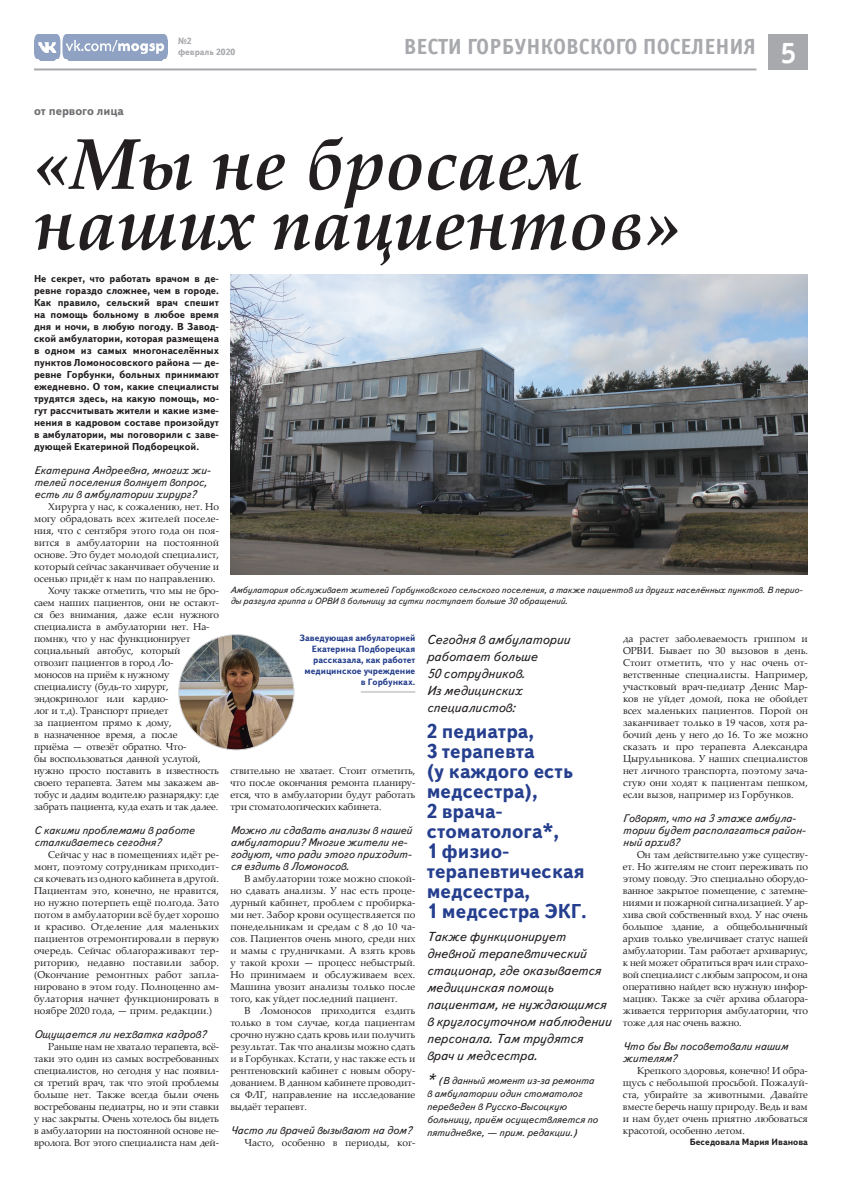
<style>
.page{position:relative;width:842px;height:1191px;background:#fff}
.page>*{position:absolute;margin:0;border:0;box-sizing:border-box;transform-origin:0 0}
.t1{font:italic 700 72px/60px "Palatino Linotype";color:#231f20}
.t2{font:700 30px "Officina Sans C";color:#fff}
.t3{font:700 22px "Officina Sans C";color:#a8a9ad}
.t4{font:700 20px/20px "Text Book C";color:#253f8e}
.t5{font:italic 13px/17px "Text Book C";color:#231f20}
.t6{font:700 12px "Text Book C";color:#6c6d70}
.t7{font:italic 11px/12px "Text Book C";color:#231f20}
.t8{font:10px/12px "Palatino Linotype";letter-spacing:-.02em;color:#231f20;text-align:justify}
.t9{font:700 10px/12px "Text Book C";color:#231f20;text-align:justify}
.t10{font:10px "Palatino Linotype";color:#231f20}
.t11{font:italic 10px/13px "Text Book C";color:#231f20}
.t12{font:italic 9px/11px "Text Book C";color:#231f20}
.t13{font:700 9px/11px "Text Book C";color:#253f8e;text-align:right}
.t14{font:700 9px "Text Book C";color:#231f20}
.t15{font:700 9px/11px "Text Book C";color:#a8a9ad}
.s1{font-size:14px}
</style>
<div class="page">
<img style="left:34px;top:34px;width:133px;height:27px">
<hr style="left:34px;top:68px;width:722px;height:2px;background:#a8a9ad">
<div style="left:769px;top:34px;width:39px;height:36px;background:#a8a9ad"></div>
<img style="left:230px;top:274px;width:578px;height:300px">
<img style="left:179px;top:634px;width:115px;height:116px;border-radius:58px">
<hr style="left:361px;top:691px;width:54px;height:2px;background:#d1d2d4">
<p class="t6" style="left:34px;top:104px;width:91px">от первого лица</p>
<p class="t15" style="left:178px;top:36px;width:59px">№2<br>февраль 2020</p>
<h3 class="t3" style="left:404px;top:34px;width:354px">ВЕСТИ ГОРБУНКОВСКОГО ПОСЕЛЕНИЯ</h3>
<h2 class="t2" style="left:780px;top:36px;width:18px">5</h2>
<h1 class="t1" style="left:34px;top:131px;width:647px">«Мы не бросаем наших пациентов»</h1>
<p class="t9" style="left:34px;top:272px;width:186px">Не секрет, что работать врачом в де&shy;ревне гораздо сложнее, чем в городе.<br>Как правило, сельский врач спешит на помощь больному в любое время дня и ночи, в любую погоду. В Завод&shy;ской амбулатории, которая размещена в одном из самых многонаселённых пунктов Ломоносовского района — де&shy;ревне Горбунки, больных принимают ежедневно. О том, какие специалисты трудятся здесь, на какую помощь, мо&shy;гут рассчитывать жители и какие изме&shy;нения в кадровом составе произойдут в амбулатории, мы поговорили с заве&shy;дующей Екатериной Подборецкой.</p>
<p class="t7" style="left:34px;top:464px;width:178px">Екатерина Андреевна, многих жи&shy;телей поселения волнует вопрос, есть ли в амбулатории хирург?</p>
<p class="t10" style="left:48px;top:499px;width:172px">Хирурга у нас, к сожалению, нет. Но</p>
<p class="t10" style="left:34px;top:511px;width:186px">могу обрадовать всех жителей поселе-</p>
<p class="t10" style="left:34px;top:523px;width:186px">ния, что с сентября этого года он поя-</p>
<p class="t10" style="left:34px;top:535px;width:186px">вится в амбулатории на постоянной</p>
<p class="t10" style="left:34px;top:547px;width:186px">основе. Это будет молодой специалист,</p>
<p class="t10" style="left:34px;top:559px;width:186px">который сейчас заканчивает обучение и</p>
<p class="t10" style="left:34px;top:571px;width:183px">осенью придёт к нам по направлению.</p>
<p class="t8" style="left:48px;top:584px;width:172px">Хочу также отметить, что мы не бро-</p>
<p class="t8" style="left:34px;top:596px;width:186px">саем наших пациентов, они не остают-</p>
<p class="t8" style="left:34px;top:608px;width:186px">ся без внимания, даже если нужного</p>
<p class="t8" style="left:34px;top:620px;width:177px">специалиста в амбулатории нет. На-</p>
<p class="t8" style="left:34px;top:632px;width:158px">помню, что у нас функционирует</p>
<p class="t8" style="left:34px;top:644px;width:148px">социальный автобус, который</p>
<p class="t8" style="left:34px;top:656px;width:141px">отвозит пациентов в город Ло-</p>
<p class="t8" style="left:34px;top:668px;width:137px">моносов на приём к нужному</p>
<p class="t8" style="left:34px;top:680px;width:136px">специалисту (будь-то хирург,</p>
<p class="t8" style="left:34px;top:692px;width:136px">эндокринолог или кардио-</p>
<p class="t8" style="left:34px;top:704px;width:136px">лог и т.д). Транспорт приедет</p>
<p class="t8" style="left:34px;top:716px;width:139px">за пациентом прямо к дому,</p>
<p class="t8" style="left:34px;top:728px;width:145px">в назначенное время, а после</p>
<p class="t8" style="left:34px;top:740px;width:154px">приёма — отвезёт обратно. Что-</p>
<p class="t8" style="left:34px;top:752px;width:168px">бы воспользоваться данной услугой,</p>
<p class="t8" style="left:34px;top:764px;width:186px">нужно просто поставить в известность</p>
<p class="t8" style="left:34px;top:776px;width:186px">своего терапевта. Затем мы закажем ав-</p>
<p class="t8" style="left:34px;top:788px;width:187px">тобус и дадим водителю разнарядку: где</p>
<p class="t8" style="left:34px;top:800px;width:186px">забрать пациента, куда ехать и так далее.</p>
<p class="t7" style="left:34px;top:824px;width:162px">С какими проблемами в работе сталкиваетесь сегодня?</p>
<p class="t8" style="left:34px;top:848px;width:186px;text-indent:14px">Сейчас у нас в помещениях идёт ре&shy;монт, поэтому сотрудникам приходит&shy;ся кочевать из одного кабинета в другой.<br>Пациентам это, конечно, не нравится, но нужно потерпеть ещё полгода. Зато потом в амбулатории всё будет хорошо и красиво. Отделение для маленьких пациентов отремонтировали в первую очередь. Сейчас облагораживают тер&shy;риторию, недавно поставили забор. (Окончание ремонтных работ запла&shy;нировано в этом году. Полноценно ам&shy;булатория начнет функционировать в ноябре 2020 года, — прим. редакции.)</p>
<p class="t7" style="left:34px;top:1028px;width:174px">Ощущается ли нехватка кадров?</p>
<p class="t8" style="left:34px;top:1040px;width:186px;text-indent:14px">Раньше нам не хватало терапевта, всё&shy;таки это один из самых востребованных специалистов, но сегодня у нас появил&shy;ся третий врач, так что этой проблемы больше нет. Также всегда были очень востребованы педиатры, но и эти ставки у нас закрыты. Очень хотелось бы видеть в амбулатории на постоянной основе не&shy;вролога. Вот этого специалиста нам дей-</p>
<p class="t12" style="left:230px;top:584px;width:574px">Амбулатория обслуживает жителей Горбунковского сельского поселения, а также пациентов из других населённых пунктов. В перио&shy;ды разгула гриппа и ОРВИ в больницу за сутки поступает больше 30 обращений.</p>
<p class="t13" style="left:300px;top:632px;width:117px">Заведующая амбулаторией<br>Екатерина Подборецкая рассказала, как работет медицинское учреждение в Горбунках.</p>
<p class="t8" style="left:623px;top:632px;width:186px">да растет заболеваемость гриппом и ОРВИ. Бывает по 30 вызовов в день.<br>Стоит отметить, что у нас очень от&shy;ветственные специалисты. Например, участковый врач-педиатр Денис Мар&shy;ков не уйдет домой, пока не обойдет всех маленьких пациентов. Порой он заканчивает только в 19 часов, хотя ра&shy;бочий день у него до 16. То же можно сказать и про терапевта Александра Цырульникова. У наших специалистов нет личного транспорта, поэтому зача&shy;стую они ходят к пациентам пешком, если вызов, например из Горбунков.</p>
<p class="t7" style="left:623px;top:812px;width:184px">Говорят, что на 3 этаже амбула&shy;тории будет располагаться район&shy;ный архив?</p>
<p class="t8" style="left:623px;top:848px;width:187px;text-indent:14px">Он там действительно уже существу&shy;ет. Но жителям не стоит переживать по этому поводу. Это специально оборудо&shy;ванное закрытое помещение, с затемне&shy;ниями и пожарной сигнализацией. У ар&shy;хива свой собственный вход. У нас очень большое здание, а общебольничный архив только увеличивает статус нашей амбулатории. Там работает архивариус, к ней может обратиться врач или страхо&shy;вой специалист с любым запросом, и она оперативно найдет всю нужную инфор&shy;мацию. Также за счёт архива облагора&shy;живается территория амбулатории, что тоже для нас очень важно.</p>
<p class="t7" style="left:623px;top:1040px;width:166px">Что бы Вы посоветовали нашим жителям?</p>
<p class="t8" style="left:623px;top:1064px;width:186px;text-indent:14px">Крепкого здоровья, конечно! И обра&shy;щусь с небольшой просьбой. Пожалуй&shy;ста, убирайте за животными. Давайте вместе беречь нашу природу. Ведь и вам и нам будет очень приятно любоваться красотой, особенно летом.</p>
<p class="t14" style="left:690px;top:1136px;width:120px">Беседовала Мария Иванова</p>
<h3 class="t5" style="left:427px;top:631px;width:145px">Сегодня в амбулатории работает больше<br>50 сотрудников.<br>Из медицинских специалистов:</h3>
<h3 class="t4" style="left:427px;top:721px;width:162px">2 педиатра,<br>3 терапевта<br>(у каждого есть медсестра),<br>2 врача&shy;стоматолога*,<br>1 физио&shy;терапевтическая медсестра,<br>1 медсестра ЭКГ.</h3>
<h3 class="t5" style="left:427px;top:928px;width:186px">Также функционирует дневной терапевтический стационар, где оказывается медицинская помощь пациентам, не нуждающимся в круглосуточном наблюдении персонала. Там трудятся врач и медсестра.</h3>
<p class="t11" style="left:427px;top:1074px;width:173px"><span class="s1">*</span> (В данный момент из-за ремонта в амбулатории один стоматолог переведен в Русско-Высоцкую больницу, приём осуществляется по пятидневке, — прим. редакции.)</p>
<p class="t8" style="left:230px;top:764px;width:187px">ствительно не хватает. Стоит отметить, что после окончания ремонта планиру&shy;ется, что в амбулатории будут работать три стоматологических кабинета.</p>
<p class="t7" style="left:230px;top:824px;width:183px">Можно ли сдавать анализы в нашей амбулатории? Многие жители не&shy;годуют, что ради этого приходит&shy;ся ездить в Ломоносов.</p>
<p class="t8" style="left:230px;top:872px;width:186px;text-indent:14px">В амбулатории тоже можно спокой&shy;но сдавать анализы. У нас есть проце&shy;дурный кабинет, проблем с пробирка&shy;ми нет. Забор крови осуществляется по понедельникам и средам с 8 до 10 ча&shy;сов. Пациентов очень много, среди них и мамы с грудничками. А взять кровь у такой крохи — процесс небыстрый.<br>Но принимаем и обслуживаем всех.<br>Машина увозит анализы только после того, как уйдет последний пациент.</p>
<p class="t8" style="left:230px;top:1004px;width:186px;text-indent:14px">В Ломоносов приходится ездить только в том случае, когда пациентам срочно нужно сдать кровь или получить результат. Так что анализы можно сдать и в Горбунках. Кстати, у нас также есть и рентгеновский кабинет с новым обору&shy;дованием. В данном кабинете проводит&shy;ся ФЛГ, направление на исследование выдаёт терапевт.</p>
<p class="t7" style="left:230px;top:1124px;width:183px">Часто ли врачей вызывают на дом?</p>
<p class="t10" style="left:244px;top:1135px;width:172px">Часто, особенно в периоды, ког-</p>
</div>
